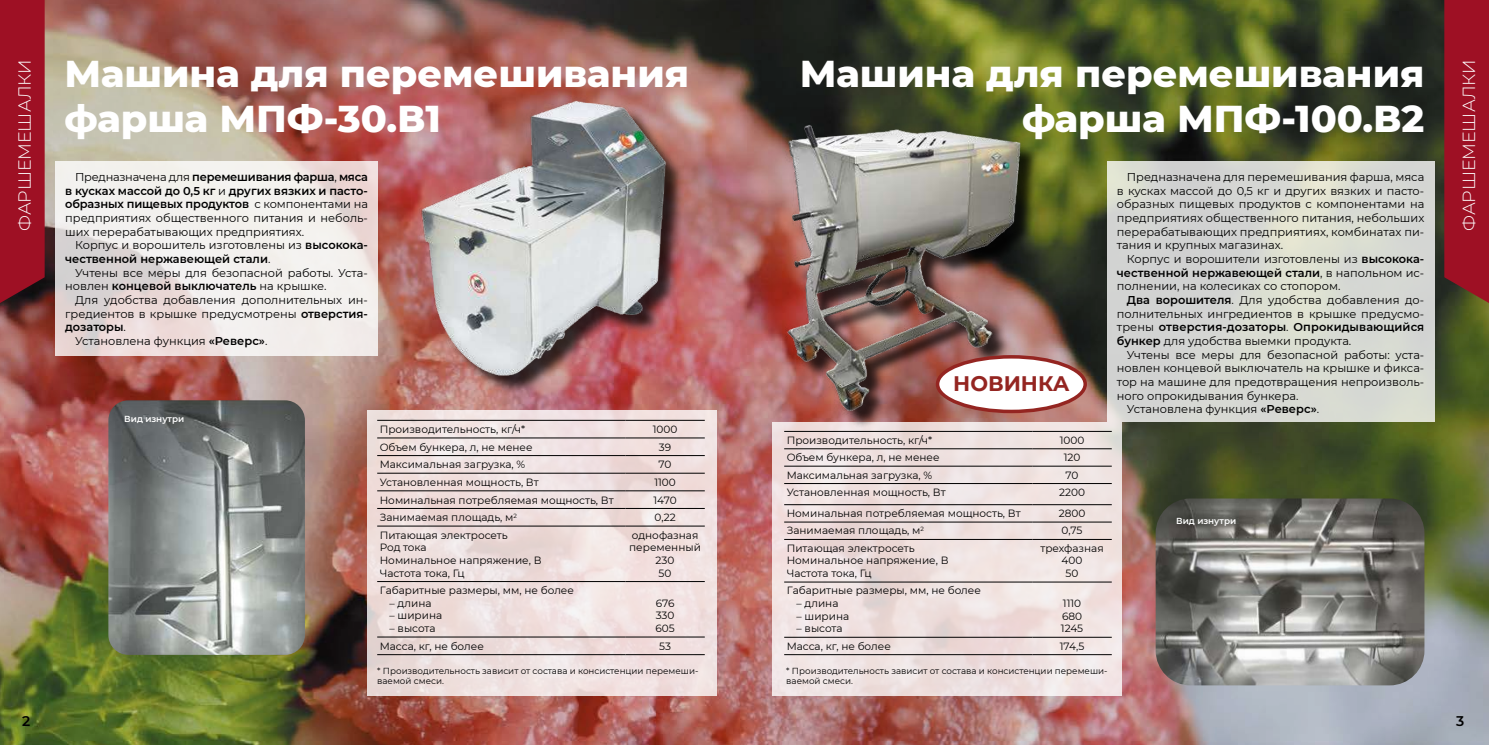
<style>
.page{position:relative;width:1489px;height:745px;background:#fff}
.page>*{position:absolute;margin:0;border:0;box-sizing:border-box;transform-origin:0 0}
.t1{font:800 38.15px/45.7px "Montserrat";color:#fff}
.t2{font:700 21px "Montserrat";color:#942521}
.t3{font:300 17.5px "Montserrat";color:#fff}
.t4{font:600 14px "Montserrat";color:#000}
.t5{font:11.38px/13.7px "Montserrat";color:#000;text-align:justify}
.t6{font:600 11.38px/13.7px "Montserrat";color:#000}
.t7{font:10.5px/12.6px "Montserrat";color:#000}
.t8{font:8.75px/10.5px "Montserrat";color:#000}
.t9{font:600 8.75px "Montserrat";color:#fff}
.s1{font-weight:600}
.s2{font-weight:400}
</style>
<div class="page">
<img style="left:0;top:0;width:1488px;height:744px">
<div style="left:425px;top:104px;width:260px;height:292px;background:#000;opacity:.75"></div>
<img style="left:412px;top:89px;width:265px;height:295px">
<div style="left:0;top:0;width:45px;height:303px;background:#9e1024"></div>
<svg style="left:55px;top:161px;width:323px;height:195px;fill:#f2f0ed"></svg>
<svg style="left:367px;top:410px;width:350px;height:284px;background:#ecdddc"></svg>
<hr style="left:377px;top:420px;width:248px;height:1px;background:#000">
<hr style="left:625px;top:420px;width:79px;height:1px;background:#000">
<hr style="left:377px;top:437px;width:248px;height:1px;background:#000">
<hr style="left:625px;top:437px;width:79px;height:1px;background:#000">
<hr style="left:377px;top:455px;width:248px;height:1px;background:#000">
<hr style="left:625px;top:455px;width:79px;height:1px;background:#000">
<hr style="left:377px;top:472px;width:248px;height:1px;background:#000">
<hr style="left:625px;top:472px;width:79px;height:1px;background:#000">
<hr style="left:377px;top:490px;width:248px;height:1px;background:#000">
<hr style="left:625px;top:490px;width:79px;height:1px;background:#000">
<hr style="left:377px;top:508px;width:248px;height:1px;background:#000">
<hr style="left:625px;top:508px;width:79px;height:1px;background:#000">
<hr style="left:377px;top:525px;width:248px;height:1px;background:#000">
<hr style="left:625px;top:525px;width:79px;height:1px;background:#000">
<hr style="left:377px;top:581px;width:248px;height:1px;background:#000">
<hr style="left:625px;top:581px;width:79px;height:1px;background:#000">
<hr style="left:377px;top:636px;width:248px;height:1px;background:#000">
<hr style="left:625px;top:636px;width:79px;height:1px;background:#000">
<img style="left:108px;top:400px;width:197px;height:254px">
<div style="left:357px;top:646px;width:357px;height:58px;background:#fff;opacity:.8"></div>
<div style="left:1444px;top:0;width:44px;height:303px;background:#9e1024"></div>
<div style="left:1106px;top:161px;width:328px;height:261px;background:#d6d8d2"></div>
<svg style="left:771px;top:422px;width:350px;height:224px;background:#eadcdb"></svg>
<hr style="left:784px;top:431px;width:248px;height:1px;background:#000">
<hr style="left:1032px;top:431px;width:79px;height:1px;background:#000">
<hr style="left:784px;top:448px;width:248px;height:1px;background:#000">
<hr style="left:1032px;top:448px;width:79px;height:1px;background:#000">
<hr style="left:784px;top:465px;width:248px;height:1px;background:#000">
<hr style="left:1032px;top:465px;width:79px;height:1px;background:#000">
<hr style="left:784px;top:483px;width:248px;height:1px;background:#000">
<hr style="left:1032px;top:483px;width:79px;height:1px;background:#000">
<hr style="left:784px;top:504px;width:248px;height:1px;background:#000">
<hr style="left:1032px;top:504px;width:79px;height:1px;background:#000">
<hr style="left:784px;top:521px;width:248px;height:1px;background:#000">
<hr style="left:1032px;top:521px;width:79px;height:1px;background:#000">
<hr style="left:784px;top:538px;width:248px;height:1px;background:#000">
<hr style="left:1032px;top:538px;width:79px;height:1px;background:#000">
<hr style="left:784px;top:581px;width:248px;height:1px;background:#000">
<hr style="left:1032px;top:581px;width:79px;height:1px;background:#000">
<hr style="left:784px;top:636px;width:248px;height:1px;background:#000">
<hr style="left:1032px;top:636px;width:79px;height:1px;background:#000">
<div style="left:791px;top:128px;width:247px;height:300px;background:#000;opacity:.75"></div>
<img style="left:771px;top:107px;width:268px;height:313px">
<img style="left:1155px;top:498px;width:269px;height:187px">
<div style="left:766px;top:646px;width:357px;height:58px;background:#fff;opacity:.8"></div>
<div style="left:937px;top:356px;width:148px;height:55px;background:#fff;border-radius:50%"></div>
<div style="left:935px;top:355px;width:151px;height:58px;border:4px solid #942521;border-radius:50%"></div>
<h3 class="t3" style="left:13px;top:231px;width:173px;rotate:-90deg">ФАРШЕМЕШАЛКИ</h3>
<h1 class="t1" style="left:64px;top:48px;width:626px">Машина для перемешивания фарша МПФ-30.В1</h1>
<p class="t5" style="left:65px;top:169px;width:304px;text-indent:10px">Предназначена для <span class="s1">перемешивания фарша</span>, <span class="s1">мяса в кусках массой до 0,5 кг</span> и <span class="s1">других вязких и пасто&shy;образных пищевых продуктов</span> с компонентами на предприятиях общественного питания и неболь&shy;ших перерабатывающих предприятиях.</p>
<p class="t6" style="left:65px;top:238px;width:304px;text-indent:10px"><span class="s2">Корпус и ворошитель изготовлены из</span> высокока&shy;чественной нержавеющей стали<span class="s2">.</span></p>
<p class="t5" style="left:65px;top:265px;width:303px;text-indent:10px">Учтены все меры для безопасной работы. Уста&shy;новлен <span class="s1">концевой выключатель</span> на крышке.</p>
<p class="t5" style="left:75px;top:292px;width:293px">Для удобства добавления дополнительных ин-</p>
<p class="t5" style="left:65px;top:306px;width:302px">гредиентов в крышке предусмотрены <span class="s1">отверстия--</span></p>
<p class="t6" style="left:65px;top:319px;width:62px">дозаторы<span class="s2">.</span></p>
<p class="t5" style="left:75px;top:333px;width:194px">Установлена функция <span class="s1">«Реверс»</span>.</p>
<p class="t9" style="left:124px;top:412px;width:61px">Вид изнутри</p>
<p class="t7" style="left:379px;top:422px;width:147px">Производительность, кг/ч*</p>
<p class="t7" style="left:652px;top:422px;width:26px">1000</p>
<p class="t7" style="left:379px;top:440px;width:154px">Объем бункера, л, не менее</p>
<p class="t7" style="left:659px;top:440px;width:14px">39</p>
<p class="t7" style="left:379px;top:457px;width:147px">Максимальная загрузка, %</p>
<p class="t7" style="left:658px;top:457px;width:14px">70</p>
<p class="t7" style="left:379px;top:475px;width:161px">Установленная мощность, Вт</p>
<p class="t7" style="left:654px;top:475px;width:23px">1100</p>
<p class="t7" style="left:379px;top:492px;width:235px">Номинальная потребляемая мощность, Вт</p>
<p class="t7" style="left:653px;top:492px;width:25px">1470</p>
<p class="t7" style="left:379px;top:510px;width:139px">Занимаемая площадь, м<sup>2</sup></p>
<p class="t7" style="left:654px;top:510px;width:23px">0,22</p>
<p class="t7" style="left:379px;top:528px;width:163px">Питающая электросеть<br>Род тока<br>Номинальное напряжение, В<br>Частота тока, Гц</p>
<p class="t7" style="left:629px;top:528px;width:73px;text-align:center">однофазная переменный<br>230<br>50</p>
<p class="t7" style="left:379px;top:583px;width:196px">Габаритные размеры, мм, не более</p>
<p class="t7" style="left:389px;top:596px;width:43px">– длина</p>
<p class="t7" style="left:389px;top:608px;width:54px">– ширина</p>
<p class="t7" style="left:389px;top:621px;width:48px">– высота</p>
<p class="t7" style="left:655px;top:596px;width:21px;text-align:justify">676<br>330<br>605</p>
<h1 class="t1" style="left:799px;top:48px;width:626px;text-align:right">Машина для перемешивания фарша МПФ-100.В2</h1>
<h3 class="t3" style="left:1456px;top:231px;width:173px;rotate:-90deg">ФАРШЕМЕШАЛКИ</h3>
<p class="t5" style="left:1116px;top:169px;width:309px;text-indent:10px">Предназначена для перемешивания фарша, мяса в кусках массой до 0,5 кг и других вязких и пасто&shy;образных пищевых продуктов с компонентами на предприятиях общественного питания, небольших перерабатывающих предприятиях, комбинатах пи&shy;тания и крупных магазинах.</p>
<p class="t5" style="left:1116px;top:251px;width:309px;text-indent:10px">Корпус и ворошители изготовлены из <span class="s1">высокока&shy;чественной нержавеющей стали</span>, в напольном ис&shy;полнении, на колесиках со стопором.</p>
<p class="t5" style="left:1116px;top:292px;width:309px;text-align:left;text-indent:10px"><span class="s1">Два ворошителя</span>. Для удобства добавления до&shy;полнительных ингредиентов в крышке предусмо&shy;трены <span class="s1">отверстия-дозаторы</span>. <span class="s1">Опрокидывающийся бункер</span> для удобства выемки продукта.</p>
<p class="t5" style="left:1126px;top:347px;width:299px">Учтены все меры для безопасной работы: уста-</p>
<p class="t5" style="left:1116px;top:360px;width:309px">новлен концевой выключатель на крышке и фикса-</p>
<p class="t5" style="left:1116px;top:374px;width:309px">тор на машине для предотвращения непроизволь-</p>
<p class="t5" style="left:1116px;top:388px;width:183px">ного опрокидывания бункера.</p>
<p class="t5" style="left:1126px;top:401px;width:194px">Установлена функция <span class="s1">«Реверс»</span>.</p>
<h2 class="t2" style="left:953px;top:368px;width:118px">НОВИНКА</h2>
<p class="t7" style="left:786px;top:433px;width:147px">Производительность, кг/ч*</p>
<p class="t7" style="left:1059px;top:433px;width:26px">1000</p>
<p class="t7" style="left:786px;top:450px;width:154px">Объем бункера, л, не менее</p>
<p class="t7" style="left:1063px;top:450px;width:18px">120</p>
<p class="t7" style="left:786px;top:468px;width:147px">Максимальная загрузка, %</p>
<p class="t7" style="left:1065px;top:468px;width:14px">70</p>
<p class="t7" style="left:786px;top:485px;width:161px">Установленная мощность, Вт</p>
<p class="t7" style="left:1059px;top:485px;width:27px">2200</p>
<p class="t7" style="left:786px;top:506px;width:235px">Номинальная потребляемая мощность, Вт</p>
<p class="t7" style="left:1058px;top:506px;width:28px">2800</p>
<p class="t7" style="left:786px;top:523px;width:139px">Занимаемая площадь, м<sup>2</sup></p>
<p class="t7" style="left:1061px;top:523px;width:22px">0,75</p>
<p class="t7" style="left:786px;top:541px;width:163px">Питающая электросеть<br>Номинальное напряжение, В<br>Частота тока, Гц</p>
<p class="t7" style="left:1040px;top:541px;width:65px;text-align:center">трехфазная<br>400<br>50</p>
<p class="t7" style="left:786px;top:583px;width:196px">Габаритные размеры, мм, не более</p>
<p class="t7" style="left:796px;top:596px;width:43px">– длина</p>
<p class="t7" style="left:796px;top:609px;width:54px">– ширина</p>
<p class="t7" style="left:796px;top:621px;width:48px">– высота</p>
<p class="t7" style="left:1060px;top:596px;width:24px">1110<br>680<br>1245</p>
<p class="t9" style="left:1176px;top:514px;width:61px">Вид изнутри</p>
<p class="t7" style="left:379px;top:639px;width:106px">Масса, кг, не более</p>
<p class="t7" style="left:659px;top:639px;width:13px">53</p>
<p class="t7" style="left:786px;top:639px;width:106px">Масса, кг, не более</p>
<p class="t7" style="left:1059px;top:639px;width:26px">174,5</p>
<p class="t8" style="left:377px;top:664px;width:323px">* Производительность зависит от состава и консистенции перемеши&shy;ваемой смеси.</p>
<p class="t8" style="left:786px;top:664px;width:323px">* Производительность зависит от состава и консистенции перемеши&shy;ваемой смеси.</p>
<p class="t4" style="left:22px;top:710px;width:10px">2</p>
<p class="t4" style="left:1455px;top:710px;width:10px">3</p>
</div>
